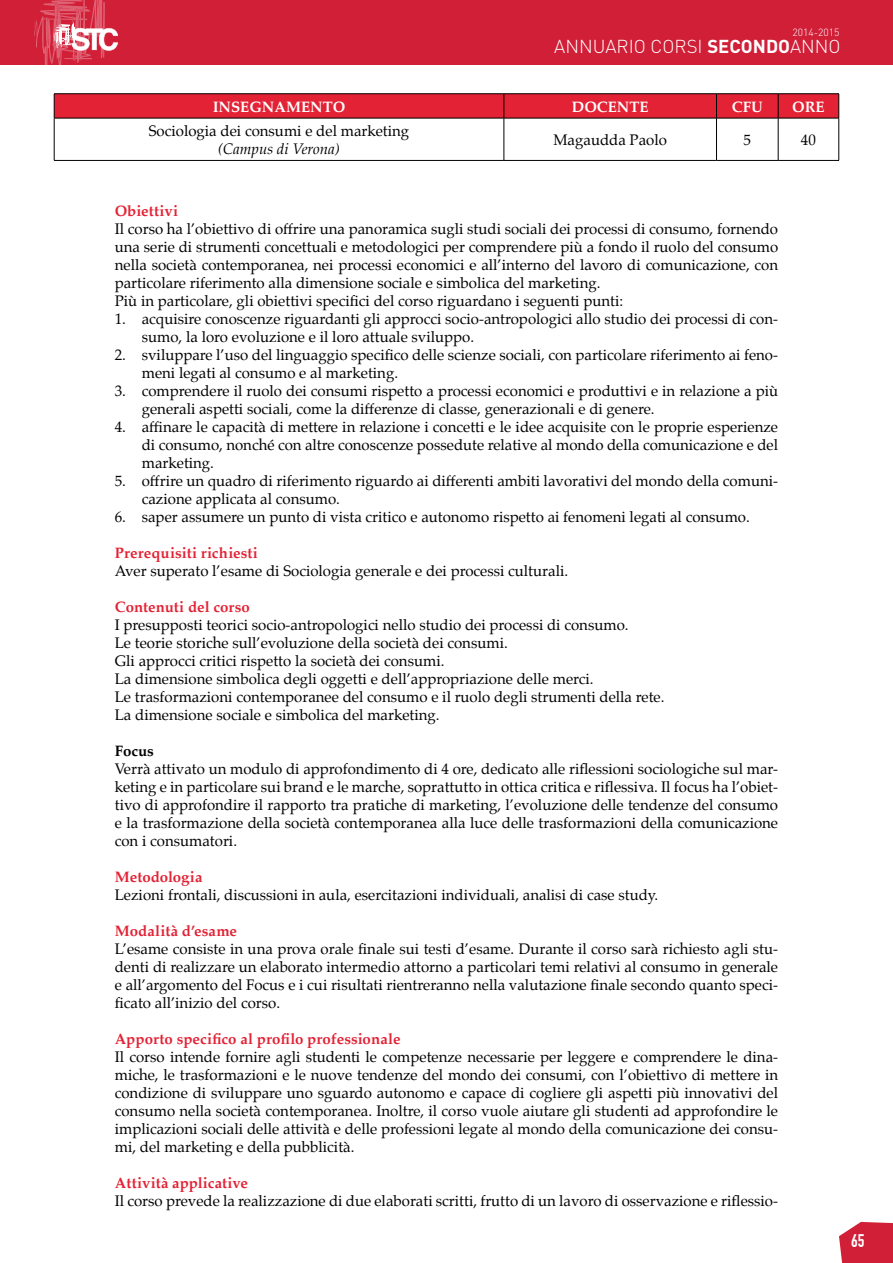
<style>
.page{position:relative;width:893px;height:1263px;background:#fff}
.page>*{position:absolute;margin:0;border:0;box-sizing:border-box;transform-origin:0 0}
.t1{font:300 18.45px "DIN";color:#fff}
.t2{font:700 17.85px "DIN Condensed";color:#fff}
.t3{font:15px/18px "Palatino";color:#000}
.t4{font:700 15px "Palatino";letter-spacing:.005em;color:#e32235}
.t5{font:700 15px "Palatino";color:#fff}
.t6{font:italic 15px "Palatino";color:#000}
.t7{font:700 15px "Palatino";color:#000}
.t8{font:300 10.35px "DIN";color:#fff}
.s1{font-weight:700}
</style>
<div class="page">
<svg style="left:839px;top:1222px;width:54px;height:41px;background:#d5344b"></svg>
<div style="left:0;top:0;width:893px;height:65px;background:#d11f38"></div>
<svg style="left:34px;top:0;width:84px;height:65px"></svg>
<hr style="left:54px;top:93px;width:450px;height:1px;background:#000">
<hr style="left:504px;top:93px;width:212px;height:1px;background:#000">
<hr style="left:716px;top:93px;width:62px;height:1px;background:#000">
<hr style="left:778px;top:93px;width:61px;height:1px;background:#000">
<hr style="left:54px;top:118px;width:450px;height:1px;background:#000">
<hr style="left:504px;top:118px;width:212px;height:1px;background:#000">
<hr style="left:716px;top:118px;width:62px;height:1px;background:#000">
<hr style="left:778px;top:118px;width:61px;height:1px;background:#000">
<svg style="left:54px;top:94px;width:785px;height:24px;background:#db2033"></svg>
<hr style="left:54px;top:118px;width:1px;height:42px;background:#000">
<hr style="left:504px;top:118px;width:1px;height:42px;background:#000">
<hr style="left:716px;top:118px;width:1px;height:42px;background:#000">
<hr style="left:778px;top:118px;width:1px;height:42px;background:#000">
<hr style="left:838px;top:118px;width:1px;height:42px;background:#000">
<hr style="left:54px;top:160px;width:450px;height:1px;background:#000">
<hr style="left:504px;top:160px;width:212px;height:1px;background:#000">
<hr style="left:716px;top:160px;width:62px;height:1px;background:#000">
<hr style="left:778px;top:160px;width:61px;height:1px;background:#000">
<p class="t8" style="left:793px;top:26px;width:49px">2014-2015</p>
<p class="t1" style="left:554px;top:35px;width:200px">ANNUARIO CORSI <span class="s1">SECONDO</span></p>
<p class="t1" style="left:790px;top:35px;width:52px">ANNO</p>
<p class="t5" style="left:213px;top:94px;width:134px">INSEGNAMENTO</p>
<p class="t5" style="left:572px;top:94px;width:78px">DOCENTE</p>
<p class="t5" style="left:732px;top:94px;width:32px">CFU</p>
<p class="t5" style="left:792px;top:94px;width:34px">ORE</p>
<p class="t3" style="left:149px;top:122px;width:262px">Sociologia dei consumi e del marketing</p>
<p class="t6" style="left:218px;top:137px;width:123px">(Campus di Verona)</p>
<p class="t3" style="left:553px;top:131px;width:115px">Magaudda Paolo</p>
<p class="t3" style="left:744px;top:131px;width:9px">5</p>
<p class="t3" style="left:801px;top:131px;width:16px">40</p>
<p class="t4" style="left:115px;top:198px;width:65px">Obiettivi</p>
<p class="t3" style="left:115px;top:220px;width:665px">Il corso ha l’obiettivo di offrire una panoramica sugli studi sociali dei processi di consumo, fornendo una serie di strumenti concettuali e metodologici per comprendere più a fondo il ruolo del consumo nella società contemporanea, nei processi economici e all’interno del lavoro di comunicazione, con particolare riferimento alla dimensione sociale e simbolica del marketing.<br>Più in particolare, gli obiettivi specifici del corso riguardano i seguenti punti:</p>
<p class="t3" style="left:142px;top:310px;width:638px;text-indent:-27px">1. acquisire conoscenze riguardanti gli approcci socio-antropologici allo studio dei processi di con&shy;sumo, la loro evoluzione e il loro attuale sviluppo.</p>
<p class="t3" style="left:142px;top:346px;width:638px;text-indent:-27px">2. sviluppare l’uso del linguaggio specifico delle scienze sociali, con particolare riferimento ai feno&shy;meni legati al consumo e al marketing.</p>
<p class="t3" style="left:142px;top:382px;width:638px;text-indent:-27px">3. comprendere il ruolo dei consumi rispetto a processi economici e produttivi e in relazione a più generali aspetti sociali, come la differenze di classe, generazionali e di genere.</p>
<p class="t3" style="left:142px;top:418px;width:638px;text-align:justify;text-indent:-27px">4. affinare le capacità di mettere in relazione i concetti e le idee acquisite con le proprie esperienze di consumo, nonché con altre conoscenze possedute relative al mondo della comunicazione e del marketing.</p>
<p class="t3" style="left:142px;top:472px;width:638px;text-indent:-27px">5. offrire un quadro di riferimento riguardo ai differenti ambiti lavorativi del mondo della comuni&shy;cazione applicata al consumo.</p>
<p class="t3" style="left:115px;top:508px;width:636px">6. saper assumere un punto di vista critico e autonomo rispetto ai fenomeni legati al consumo.</p>
<p class="t4" style="left:115px;top:540px;width:144px">Prerequisiti richiesti</p>
<p class="t3" style="left:115px;top:562px;width:455px">Aver superato l’esame di Sociologia generale e dei processi culturali.</p>
<p class="t4" style="left:115px;top:594px;width:137px">Contenuti del corso</p>
<p class="t3" style="left:115px;top:616px;width:551px">I presupposti teorici socio-antropologici nello studio dei processi di consumo.<br>Le teorie storiche sull’evoluzione della società dei consumi.<br>Gli approcci critici rispetto la società dei consumi.<br>La dimensione simbolica degli oggetti e dell’appropriazione delle merci.<br>Le trasformazioni contemporanee del consumo e il ruolo degli strumenti della rete.<br>La dimensione sociale e simbolica del marketing.</p>
<p class="t7" style="left:115px;top:738px;width:41px">Focus</p>
<p class="t3" style="left:115px;top:760px;width:665px;text-align:justify">Verrà attivato un modulo di approfondimento di 4 ore, dedicato alle riflessioni sociologiche sul mar&shy;keting e in particolare sui brand e le marche, soprattutto in ottica critica e riflessiva. Il focus ha l’obiet&shy;tivo di approfondire il rapporto tra pratiche di marketing, l’evoluzione delle tendenze del consumo e la trasformazione della società contemporanea alla luce delle trasformazioni della comunicazione con i consumatori.</p>
<p class="t4" style="left:115px;top:864px;width:89px">Metodologia</p>
<p class="t3" style="left:115px;top:886px;width:545px">Lezioni frontali, discussioni in aula, esercitazioni individuali, analisi di case study.</p>
<p class="t4" style="left:115px;top:918px;width:124px">Modalità d’esame</p>
<p class="t3" style="left:115px;top:940px;width:665px;text-align:justify">L’esame consiste in una prova orale finale sui testi d’esame. Durante il corso sarà richiesto agli stu&shy;denti di realizzare un elaborato intermedio attorno a particolari temi relativi al consumo in generale e all’argomento del Focus e i cui risultati rientreranno nella valutazione finale secondo quanto speci&shy;ficato all’inizio del corso.</p>
<p class="t4" style="left:115px;top:1026px;width:287px">Apporto specifico al profilo professionale</p>
<p class="t3" style="left:115px;top:1048px;width:665px;text-align:justify">Il corso intende fornire agli studenti le competenze necessarie per leggere e comprendere le dina&shy;miche, le trasformazioni e le nuove tendenze del mondo dei consumi, con l’obiettivo di mettere in condizione di sviluppare uno sguardo autonomo e capace di cogliere gli aspetti più innovativi del consumo nella società contemporanea. Inoltre, il corso vuole aiutare gli studenti ad approfondire le implicazioni sociali delle attività e delle professioni legate al mondo della comunicazione dei consu&shy;mi, del marketing e della pubblicità.</p>
<p class="t4" style="left:115px;top:1170px;width:135px">Attività applicative</p>
<p class="t3" style="left:115px;top:1192px;width:665px">Il corso prevede la realizzazione di due elaborati scritti, frutto di un lavoro di osservazione e riflessio-</p>
<p class="t2" style="left:851px;top:1230px;width:15px">65</p>
</div>
